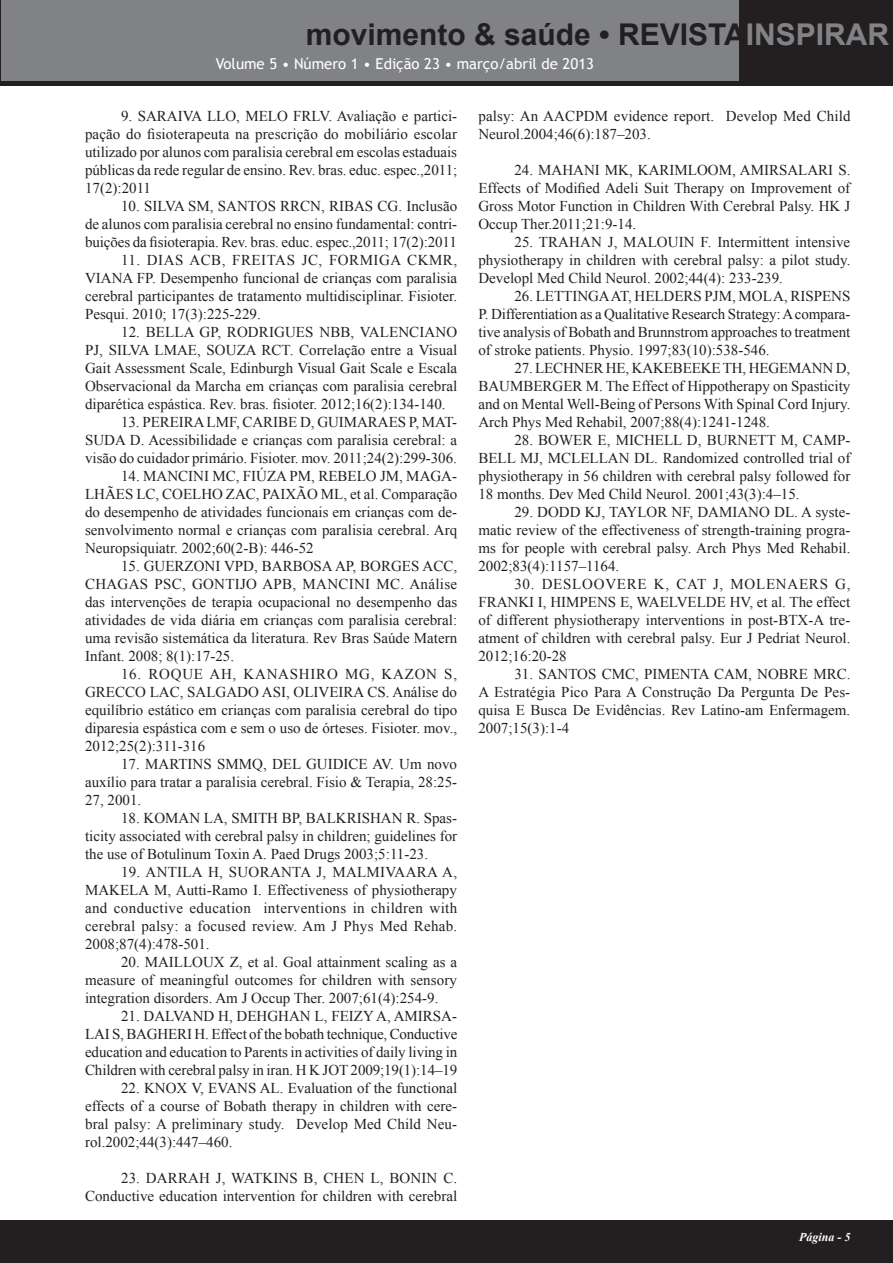
<style>
.page{position:relative;width:893px;height:1263px;background:#fff}
.page>*{position:absolute;margin:0;border:0;box-sizing:border-box;transform-origin:0 0}
.t1{font:700 30px "Arial";color:#231f20}
.t2{font:15px/18px "Times New Roman";color:#231f20;text-align:justify}
.t3{font:15px "Trebuchet MS";color:#fff}
.t4{font:italic 700 12px "Times New Roman";color:#fff}
.s1{color:#808285}
</style>
<div class="page">
<div style="left:0;top:1220px;width:893px;height:43px;background:#231f20"></div>
<div style="left:0;top:0;width:893px;height:85px;background:#231f20"></div>
<div style="left:2px;top:0;width:737px;height:80px;background:#808285"></div>
<h1 class="t1" style="left:306px;top:15px;width:585px">movimento &amp; saúde • REVISTA<span class="s1">INSPIRAR</span></h1>
<p class="t3" style="left:216px;top:55px;width:380px">Volume 5 • Número 1 • Edição 23 • março/abril de 2013</p>
<p class="t2" style="left:85px;top:107px;width:374px;text-indent:36px">9. SARAIVA LLO, MELO FRLV. Avaliação e partici&shy;pação do fisioterapeuta na prescrição do mobiliário escolar utilizado por alunos com paralisia cerebral em escolas estaduais públicas da rede regular de ensino. Rev. bras. educ. espec.,2011; 17(2):2011</p>
<p class="t2" style="left:85px;top:197px;width:374px;text-indent:36px">10. SILVA SM, SANTOS RRCN, RIBAS CG. Inclusão de alunos com paralisia cerebral no ensino fundamental: contri&shy;buições da fisioterapia. Rev. bras. educ. espec.,2011; 17(2):2011</p>
<p class="t2" style="left:85px;top:251px;width:374px;text-indent:36px">11. DIAS ACB, FREITAS JC, FORMIGA CKMR, VIANA FP. Desempenho funcional de crianças com paralisia cerebral participantes de tratamento multidisciplinar. Fisioter.<br>Pesqui. 2010; 17(3):225-229.</p>
<p class="t2" style="left:85px;top:323px;width:374px;text-indent:36px">12. BELLA GP, RODRIGUES NBB, VALENCIANO PJ, SILVA LMAE, SOUZA RCT. Correlação entre a Visual Gait Assessment Scale, Edinburgh Visual Gait Scale e Escala Observacional da Marcha em crianças com paralisia cerebral diparética espástica. Rev. bras. fisioter. 2012;16(2):134-140.</p>
<p class="t2" style="left:85px;top:413px;width:374px;text-indent:36px">13. PEREIRA LMF, CARIBE D, GUIMARAES P, MAT-SUDA D. Acessibilidade e crianças com paralisia cerebral: a visão do cuidador primário. Fisioter. mov. 2011;24(2):299-306.</p>
<p class="t2" style="left:85px;top:467px;width:374px;text-indent:36px">14. MANCINI MC, FIÚZA PM, REBELO JM, MAGA-LHÃES LC, COELHO ZAC, PAIXÃO ML, et al. Comparação do desempenho de atividades funcionais em crianças com de&shy;senvolvimento normal e crianças com paralisia cerebral. Arq Neuropsiquiatr. 2002;60(2-B): 446-52</p>
<p class="t2" style="left:85px;top:557px;width:374px;text-indent:36px">15. GUERZONI VPD, BARBOSA AP, BORGES ACC, CHAGAS PSC, GONTIJO APB, MANCINI MC. Análise das intervenções de terapia ocupacional no desempenho das atividades de vida diária em crianças com paralisia cerebral: uma revisão sistemática da literatura. Rev Bras Saúde Matern Infant. 2008; 8(1):17-25.</p>
<p class="t2" style="left:85px;top:665px;width:374px;text-indent:36px">16. ROQUE AH, KANASHIRO MG, KAZON S, GRECCO LAC, SALGADO ASI, OLIVEIRA CS. Análise do equilíbrio estático em crianças com paralisia cerebral do tipo diparesia espástica com e sem o uso de órteses. Fisioter. mov., 2012;25(2):311-316</p>
<p class="t2" style="left:85px;top:755px;width:374px;text-indent:36px">17. MARTINS SMMQ, DEL GUIDICE AV. Um novo auxílio para tratar a paralisia cerebral. Fisio &amp; Terapia, 28:25- 27, 2001.</p>
<p class="t2" style="left:121px;top:809px;width:46px">18. Koman</p>
<p class="t2" style="left:204px;top:809px;width:47px">LA, Smith</p>
<p class="t2" style="left:282px;top:809px;width:45px">BP, Balkrishan</p>
<p class="t2" style="left:85px;top:809px;width:374px;text-indent:321px">R. Spas&shy;ticity associated with cerebral palsy in children; guidelines for the use of Botulinum Toxin A. Paed Drugs 2003;5:11-23.</p>
<p class="t2" style="left:121px;top:863px;width:46px">19. Antila</p>
<p class="t2" style="left:208px;top:863px;width:42px">H, Suoranta</p>
<p class="t2" style="left:316px;top:863px;width:41px">J, Malmivaara</p>
<p class="t2" style="left:442px;top:863px;width:16px">A,</p>
<p class="t2" style="left:85px;top:881px;width:25px">Makela</p>
<p class="t2" style="left:85px;top:881px;width:374px;text-indent:69px">M, Autti-Ramo I. Effectiveness of physiotherapy and conductive education interventions in children with cerebral palsy: a focused review. Am J Phys Med Rehab.<br>2008;87(4):478-501.</p>
<p class="t2" style="left:121px;top:953px;width:48px">20. Mailloux</p>
<p class="t2" style="left:85px;top:953px;width:374px;text-indent:145px">Z, et al. Goal attainment scaling as a measure of meaningful outcomes for children with sensory integration disorders. Am J Occup Ther. 2007;61(4):254-9.</p>
<p class="t2" style="left:85px;top:1007px;width:374px;text-indent:36px">21. DALVAND H, DEHGHAN L, FEIZY A, AMIRSA-LAI S, BAGHERI H. Effect of the bobath technique, Conductive education and education to Parents in activities of daily living in Children with cerebral palsy in iran. H K JOT 2009;19(1):14–19</p>
<p class="t2" style="left:85px;top:1079px;width:374px;text-indent:36px">22. KNOX V, EVANS AL. Evaluation of the functional effects of a course of Bobath therapy in children with cere&shy;bral palsy: A preliminary study. Develop Med Child Neu&shy;rol.2002;44(3):447–460.</p>
<p class="t2" style="left:85px;top:1169px;width:374px;text-align:right">23. DARRAH J, WATKINS B, CHEN L, BONIN C.<br>Conductive education intervention for children with cerebral</p>
<p class="t2" style="left:478px;top:107px;width:374px">palsy: An AACPDM evidence report. Develop Med Child<br>Neurol.2004;46(6):187–203.</p>
<p class="t2" style="left:478px;top:161px;width:374px;text-indent:36px">24. MAHANI MK, KARIMLOOM, AMIRSALARI S.<br>Effects of Modified Adeli Suit Therapy on Improvement of Gross Motor Function in Children With Cerebral Palsy. HK J Occup Ther.2011;21:9-14.</p>
<p class="t2" style="left:478px;top:233px;width:373px;text-indent:36px">25. TRAHAN J, MALOUIN F. Intermittent intensive physiotherapy in children with cerebral palsy: a pilot study.<br>Developl Med Child Neurol. 2002;44(4): 233-239.</p>
<p class="t2" style="left:478px;top:287px;width:374px;text-indent:36px">26. LETTINGA AT, HELDERS PJM, MOL A, RISPENS P. Differentiation as a Qualitative Research Strategy: A compara&shy;tive analysis of Bobath and Brunnstrom approaches to treatment of stroke patients. Physio. 1997;83(10):538-546.</p>
<p class="t2" style="left:478px;top:359px;width:374px;text-indent:36px">27. LECHNER HE, KAKEBEEKE TH, HEGEMANN D, BAUMBERGER M. The Effect of Hippotherapy on Spasticity and on Mental Well-Being of Persons With Spinal Cord Injury.<br>Arch Phys Med Rehabil, 2007;88(4):1241-1248.</p>
<p class="t2" style="left:478px;top:431px;width:374px;text-indent:36px">28. BOWER E, MICHELL D, BURNETT M, CAMP-BELL MJ, MCLELLAN DL. Randomized controlled trial of physiotherapy in 56 children with cerebral palsy followed for 18 months. Dev Med Child Neurol. 2001;43(3):4–15.</p>
<p class="t2" style="left:478px;top:503px;width:374px;text-indent:36px">29. DODD KJ, TAYLOR NF, DAMIANO DL. A syste&shy;matic review of the effectiveness of strength-training progra&shy;ms for people with cerebral palsy. Arch Phys Med Rehabil.<br>2002;83(4):1157–1164.</p>
<p class="t2" style="left:478px;top:575px;width:374px;text-indent:36px">30. DESLOOVERE K, CAT J, MOLENAERS G, FRANKI I, HIMPENS E, WAELVELDE HV, et al. The effect of different physiotherapy interventions in post-BTX-A tre&shy;atment of children with cerebral palsy. Eur J Pedriat Neurol.<br>2012;16:20-28</p>
<p class="t2" style="left:478px;top:665px;width:374px;text-indent:36px">31. SANTOS CMC, PIMENTA CAM, NOBRE MRC.<br>A Estratégia Pico Para A Construção Da Pergunta De Pes&shy;quisa E Busca De Evidências. Rev Latino-am Enfermagem.<br>2007;15(3):1-4</p>
<p class="t4" style="left:799px;top:1229px;width:53px">Página - 5</p>
</div>
